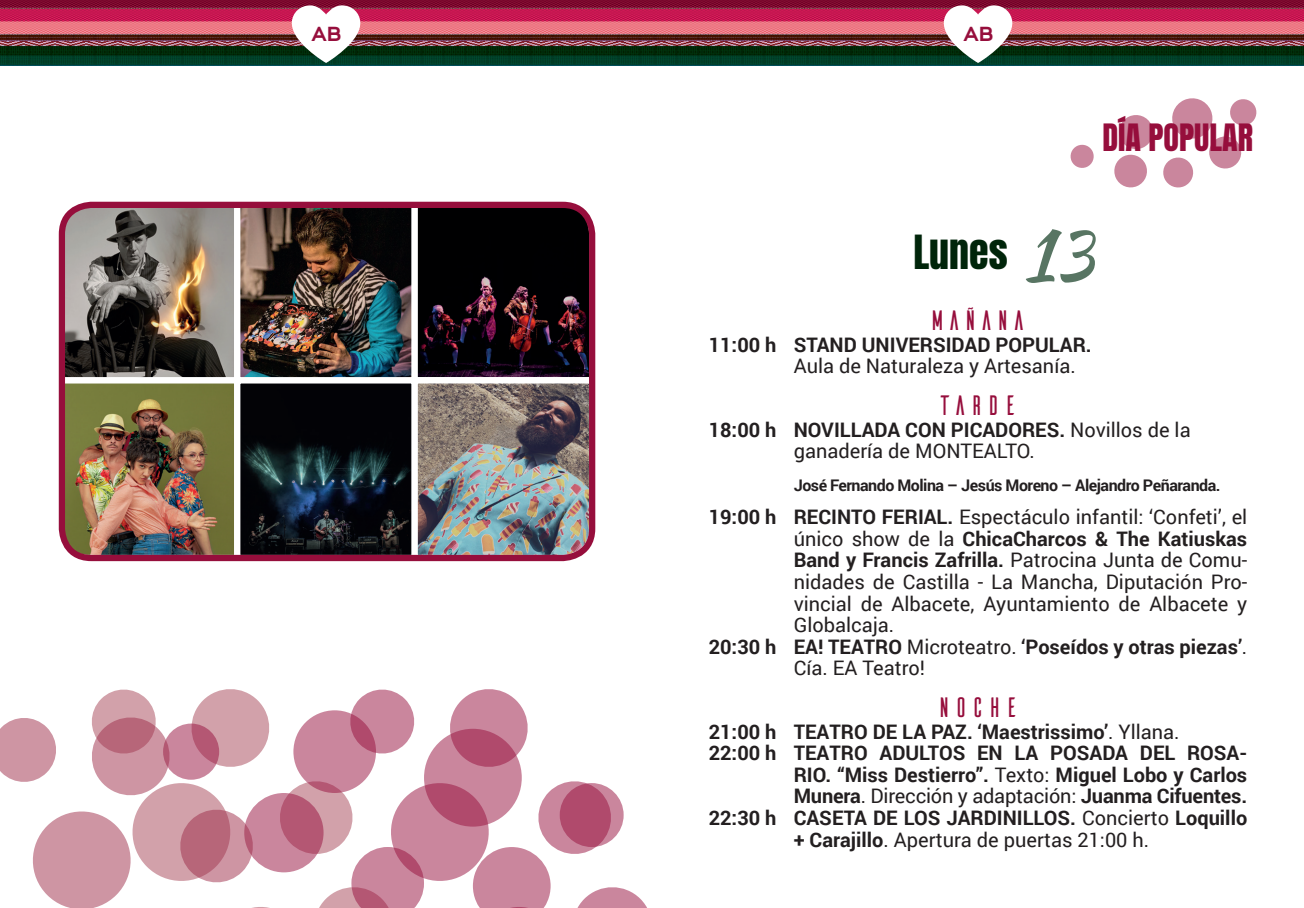
<style>
.page{position:relative;width:1304px;height:908px;background:#fff}
.page>*{position:absolute;margin:0;border:0;box-sizing:border-box;transform-origin:0 0}
.t1{font:70px "Kaushan Script";color:#587563}
.t2{font:40px "Anton";color:#00250a}
.t3{font:32px "Anton";color:#960e3c}
.mañana_atrde_noche{font:28px "Ailerons";color:#960e3c}
.t4{font:700 20.2px "Bronova";color:#960e3c}
.programacion{font:700 20px/21.6px "Roboto";color:#231f20}
.programacion-2{font:20px/21.6px "Roboto";color:#231f20}
.programacion-3{font:700 16px "Roboto";letter-spacing:-.03em;color:#231f20}
.s1{font-weight:400}
.s2{font-weight:700}
</style>
<div class="page">
<img style="left:0;top:0;width:1304px;height:65px">
<svg style="left:292px;top:5px;width:68px;height:58px"></svg>
<svg style="left:944px;top:5px;width:68px;height:58px"></svg>
<svg style="left:0;top:689px;width:647px;height:218px"></svg>
<img style="left:244px;top:209px;width:164px;height:345px">
<img style="left:58px;top:201px;width:186px;height:361px">
<div style="left:234px;top:199px;width:184px;height:184px;border:6px solid #fff"></div>
<div style="left:234px;top:377px;width:184px;height:184px;border:6px solid #fff"></div>
<img style="left:408px;top:199px;width:188px;height:363px">
<div style="left:59px;top:202px;width:536px;height:359px;border:6px solid #960e3c;border-radius:30px"></div>
<svg style="left:1070px;top:144px;width:24px;height:24px"></svg>
<svg style="left:1114px;top:115px;width:39px;height:73px"></svg>
<svg style="left:1163px;top:98px;width:94px;height:90px"></svg>
<p class="t4" style="left:311px;top:22px;width:32px">AB</p>
<p class="t4" style="left:963px;top:22px;width:32px">AB</p>
<p class="t3" style="left:1102px;top:121px;width:152px">DÍA POPULAR</p>
<p class="t2" style="left:913px;top:232px;width:96px">Lunes</p>
<p class="t1" style="left:1023px;top:204px;width:71px">13</p>
<p class="mañana_atrde_noche" style="left:929px;top:307px;width:100px">MAÑANA</p>
<p class="programacion" style="left:794px;top:333px;width:300px;text-indent:-85px">11:00 h STAND UNIVERSIDAD POPULAR.<br><span class="s1">Aula de Naturaleza y Artesanía.</span></p>
<p class="mañana_atrde_noche" style="left:937px;top:392px;width:83px">TARDE</p>
<p class="programacion-2" style="left:794px;top:418px;width:398px;text-indent:-85px"><span class="s2">18:00 h NOVILLADA CON PICADORES.</span> Novillos de la ganadería de MONTEALTO.</p>
<p class="programacion-3" style="left:794px;top:474px;width:428px">José Fernando Molina – Jesús Moreno – Alejandro Peñaranda.</p>
<p class="programacion-2" style="left:794px;top:505px;width:455px;text-align:justify;text-indent:-85px"><span class="s2">19:00 h RECINTO FERIAL.</span> Espectáculo infantil: ‘Confeti’, el único show de la <span class="s2">ChicaCharcos &amp; The Katiuskas Band y Francis Zafrilla.</span> Patrocina Junta de Comu&shy;nidades de Castilla - La Mancha, Diputación Pro&shy;vincial de Albacete, Ayuntamiento de Albacete y Globalcaja.</p>
<p class="programacion" style="left:794px;top:634px;width:455px;text-indent:-85px">20:30 h EA! TEATRO <span class="s1">Microteatro.</span> ‘Poseídos y otras piezas’<span class="s1">.<br>Cía. EA Teatro!</span></p>
<p class="mañana_atrde_noche" style="left:936px;top:693px;width:86px">NOCHE</p>
<p class="programacion" style="left:709px;top:719px;width:472px">21:00 h TEATRO DE LA PAZ. ‘Maestrissimo’<span class="s1">. Yllana.</span></p>
<p class="programacion" style="left:794px;top:741px;width:455px;text-align:justify;text-indent:-85px">22:00 h TEATRO ADULTOS EN LA POSADA DEL ROSA-RIO. “Miss Destierro”. <span class="s1">Texto:</span> Miguel Lobo y Carlos Munera<span class="s1">. Dirección y adaptación:</span> Juanma Cifuentes.</p>
<p class="programacion" style="left:794px;top:805px;width:455px;text-indent:-85px">22:30 h CASETA DE LOS JARDINILLOS. <span class="s1">Concierto</span> Loquillo + Carajillo<span class="s1">. Apertura de puertas 21:00 h.</span></p>
</div>
